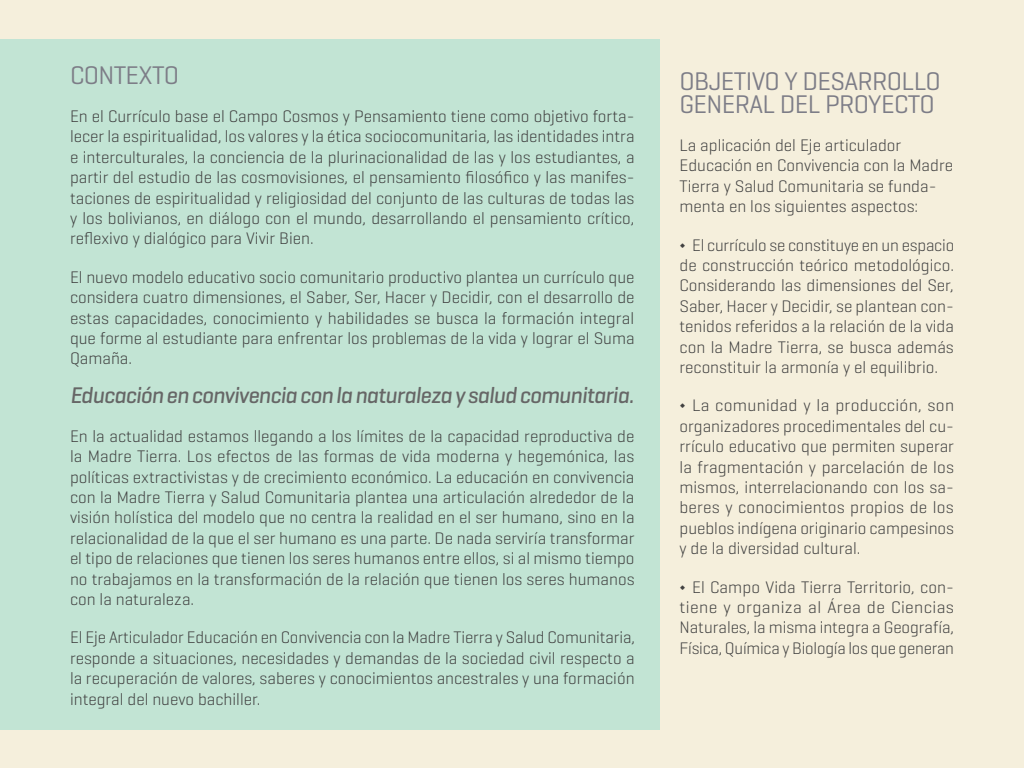
<style>
.page{position:relative;width:1024px;height:768px;background:#f5efdc}
.page>*{position:absolute;margin:0;border:0;box-sizing:border-box;transform-origin:0 0}
.t1{font:26px/23px "Geogrotesque";letter-spacing:-.025em;color:#7d7d87}
.t2{font:italic 500 23px "Geogrotesque";letter-spacing:-.025em;color:#666}
.t3{font:300 17px/20.4px "Geogrotesque";color:#404040;text-align:justify}
</style>
<div class="page">
<div style="left:0;top:39px;width:660px;height:691px;background:#c2e4d4"></div>
<h1 class="t1" style="left:70px;top:62px;width:111px">CONTEXTO</h1>
<p class="t3" style="left:70px;top:105px;width:566px">En el Currículo base el Campo Cosmos y Pensamiento tiene como objetivo forta&shy;lecer la espiritualidad, los valores y la ética sociocomunitaria, las identidades intra e interculturales, la conciencia de la plurinacionalidad de las y los estudiantes, a partir del estudio de las cosmovisiones, el pensamiento filosófico y las manifes&shy;taciones de espiritualidad y religiosidad del conjunto de las culturas de todas las y los bolivianos, en diálogo con el mundo, desarrollando el pensamiento crítico, reflexivo y dialógico para Vivir Bien.</p>
<p class="t3" style="left:70px;top:266px;width:566px">El nuevo modelo educativo socio comunitario productivo plantea un currículo que considera cuatro dimensiones, el Saber, Ser, Hacer y Decidir, con el desarrollo de estas capacidades, conocimiento y habilidades se busca la formación integral que forme al estudiante para enfrentar los problemas de la vida y lograr el Suma Qamaña.</p>
<h2 class="t2" style="left:70px;top:381px;width:566px">Educación en convivencia con la naturaleza y salud comunitaria.</h2>
<p class="t3" style="left:70px;top:425px;width:566px">En la actualidad estamos llegando a los límites de la capacidad reproductiva de la Madre Tierra. Los efectos de las formas de vida moderna y hegemónica, las políticas extractivistas y de crecimiento económico. La educación en convivencia con la Madre Tierra y Salud Comunitaria plantea una articulación alrededor de la visión holística del modelo que no centra la realidad en el ser humano, sino en la relacionalidad de la que el ser humano es una parte. De nada serviría transformar el tipo de relaciones que tienen los seres humanos entre ellos, si al mismo tiempo no trabajamos en la transformación de la relación que tienen los seres humanos con la naturaleza.</p>
<p class="t3" style="left:70px;top:627px;width:567px">El Eje Articulador Educación en Convivencia con la Madre Tierra y Salud Comunitaria, responde a situaciones, necesidades y demandas de la sociedad civil respecto a la recuperación de valores, saberes y conocimientos ancestrales y una formación integral del nuevo bachiller.</p>
<h1 class="t1" style="left:680px;top:68px;width:263px">OBJETIVO Y DESARROLLO<br>GENERAL DEL PROYECTO</h1>
<p class="t3" style="left:680px;top:134px;width:275px;text-align:left">La aplicación del Eje articulador Educación en Convivencia con la Madre Tierra y Salud Comunitaria se funda&shy;menta en los siguientes aspectos:</p>
<p class="t3" style="left:680px;top:234px;width:276px">◊ El currículo se constituye en un espacio de construcción teórico metodológico.<br>Considerando las dimensiones del Ser, Saber, Hacer y Decidir, se plantean con&shy;tenidos referidos a la relación de la vida con la Madre Tierra, se busca además reconstituir la armonía y el equilibrio.</p>
<p class="t3" style="left:680px;top:395px;width:276px">◊ La comunidad y la producción, son organizadores procedimentales del cu&shy;rrículo educativo que permiten superar la fragmentación y parcelación de los mismos, interrelacionando con los sa&shy;beres y conocimientos propios de los pueblos indígena originario campesinos y de la diversidad cultural.</p>
<p class="t3" style="left:680px;top:576px;width:276px">◊ El Campo Vida Tierra Territorio, con&shy;tiene y organiza al Área de Ciencias Naturales, la misma integra a Geografía, Física, Química y Biología los que generan</p>
</div>
